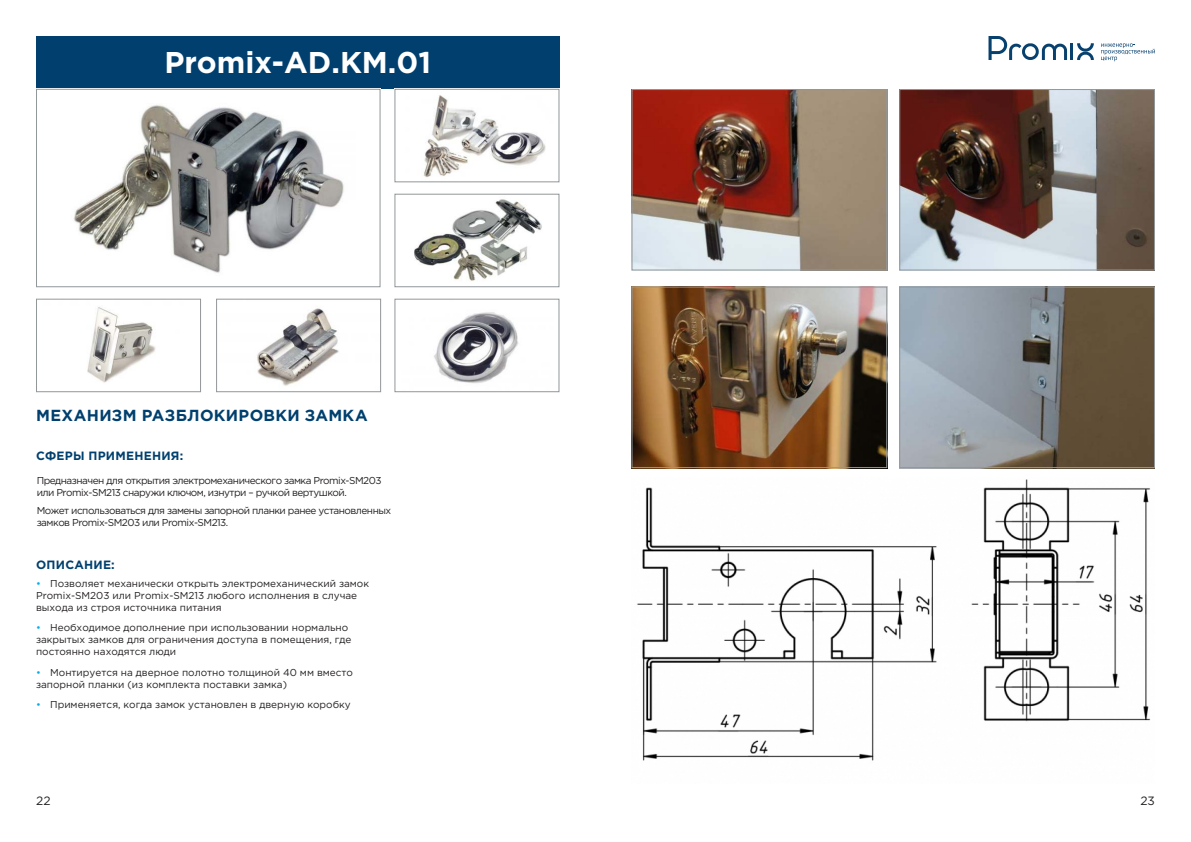
<style>
.page{position:relative;width:1191px;height:842px;background:#fff}
.page>*{position:absolute;margin:0;border:0;box-sizing:border-box;transform-origin:0 0}
.t1{font:700 30px "Gotham Pro";color:#fff}
.t2{font:700 16px "Gotham Pro";letter-spacing:.02em;color:#01406e}
.t3{font:700 12px "Gotham Pro";letter-spacing:.02em;color:#01406e}
.t4{font:12px "Gotham Pro";color:#221f1f}
.t5{font:10px/12px "Gotham Pro";color:#221f1f}
.t6{font:10px/12px "Gotham Pro";letter-spacing:-.05em;color:#221f1f}
.s1{color:#00adef}
</style>
<div class="page">
<hr style="left:1070px;top:43px;width:3px;height:17px;background:#08406e">
<svg style="left:1077px;top:43px;width:16px;height:17px"></svg>
<svg style="left:1101px;top:43px;width:54px;height:18px"></svg>
<svg style="left:988px;top:36px;width:79px;height:24px"></svg>
<div style="left:36px;top:36px;width:523px;height:53px;background:#01406e"></div>
<img style="left:637px;top:479px;width:514px;height:282px">
<img style="left:74px;top:105px;width:270px;height:168px">
<div style="left:36px;top:89px;width:344px;height:198px;border:1px solid #929799"></div>
<img style="left:633px;top:91px;width:252px;height:177px">
<div style="left:631px;top:89px;width:256px;height:181px;border:1px solid #929799"></div>
<img style="left:633px;top:289px;width:252px;height:177px">
<div style="left:631px;top:287px;width:256px;height:181px;border:1px solid #929799"></div>
<img style="left:901px;top:91px;width:252px;height:177px">
<div style="left:899px;top:89px;width:256px;height:181px;border:1px solid #929799"></div>
<img style="left:901px;top:289px;width:252px;height:177px">
<div style="left:899px;top:287px;width:256px;height:181px;border:1px solid #929799"></div>
<img style="left:423px;top:95px;width:123px;height:82px">
<div style="left:394px;top:89px;width:165px;height:93px;border:1px solid #929799"></div>
<img style="left:414px;top:199px;width:128px;height:82px">
<div style="left:394px;top:194px;width:165px;height:93px;border:1px solid #929799"></div>
<img style="left:434px;top:312px;width:84px;height:71px">
<div style="left:394px;top:299px;width:165px;height:93px;border:1px solid #929799"></div>
<img style="left:257px;top:308px;width:82px;height:78px">
<div style="left:216px;top:299px;width:165px;height:93px;border:1px solid #929799"></div>
<img style="left:87px;top:307px;width:69px;height:76px">
<div style="left:36px;top:299px;width:165px;height:93px;border:1px solid #929799"></div>
<h1 class="t1" style="left:164px;top:45px;width:268px">Promix-AD.KM.01</h1>
<h2 class="t2" style="left:36px;top:406px;width:333px">МЕХАНИЗМ РАЗБЛОКИРОВКИ ЗАМКА</h2>
<p class="t3" style="left:36px;top:449px;width:149px">СФЕРЫ ПРИМЕНЕНИЯ:</p>
<p class="t6" style="left:37px;top:474px;width:346px">Предназначен для открытия электромеханического замка Promix-SM203 или Promix-SM213 снаружи ключом, изнутри – ручкой вертушкой.</p>
<p class="t6" style="left:37px;top:504px;width:356px">Может использоваться для замены запорной планки ранее установленных замков Promix-SM203 или Promix-SM213.</p>
<p class="t3" style="left:36px;top:557px;width:80px">ОПИСАНИЕ:</p>
<p class="t5" style="left:36px;top:577px;width:334px"><span class="s1">•</span> Позволяет механически открыть электромеханический замок<br>Promix-SM203 или Promix-SM213 любого исполнения в случае выхода из строя источника питания</p>
<p class="t5" style="left:36px;top:621px;width:317px"><span class="s1">•</span> Необходимое дополнение при использовании нормально закрытых замков для ограничения доступа в помещения, где постоянно находятся люди</p>
<p class="t5" style="left:36px;top:666px;width:318px"><span class="s1">•</span> Монтируется на дверное полотно толщиной 40 мм вместо запорной планки (из комплекта поставки замка)</p>
<p class="t5" style="left:36px;top:698px;width:316px"><span class="s1">•</span> Применяется, когда замок установлен в дверную коробку</p>
<p class="t4" style="left:36px;top:794px;width:16px">22</p>
<p class="t4" style="left:1140px;top:794px;width:16px">23</p>
</div>
